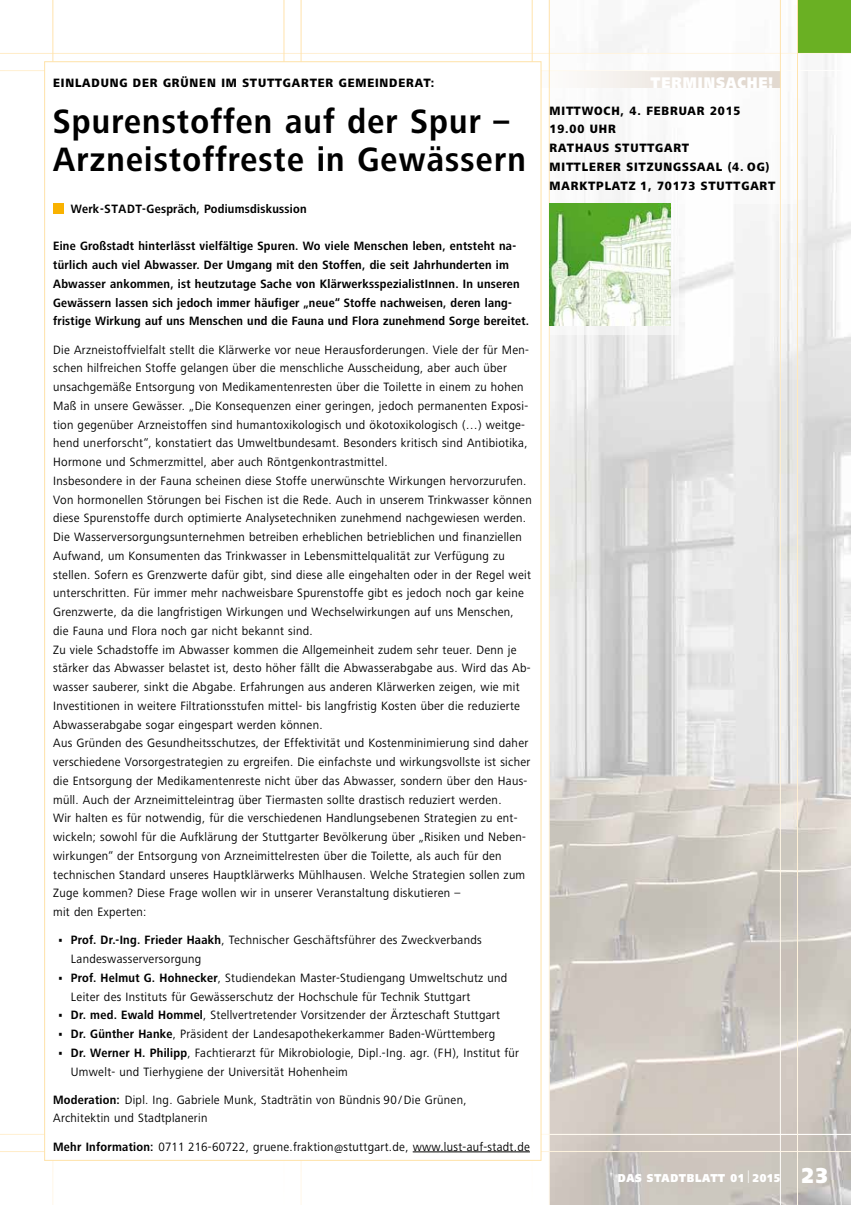
<style>
.page{position:relative;width:851px;height:1205px;background:#fff}
.page>*{position:absolute;margin:0;border:0;box-sizing:border-box;transform-origin:0 0}
.t1{font:700 35px/37.5px "Frutiger Next LT";letter-spacing:.04em;color:#000;scale:.9 1}
.t2{font:900 16px "Frutiger Next LT";letter-spacing:.07em;color:#fff;scale:.85 1}
.t3{font:12.5px/18.8px "Frutiger Next LT";letter-spacing:.025em;color:#000;scale:.95 1}
.t4{font:700 12.5px/18.8px "Frutiger Next LT";letter-spacing:.025em;color:#000;scale:.9 1}
.t5{font:800 12.5px/18.8px "Frutiger Next LT";letter-spacing:.075em;color:#000;scale:.9 1}
.t6{font:900 11.88px "Frutiger Next LT";letter-spacing:.075em;color:#fff;scale:.85 1}
.s1{font-weight:700}
.s2{font-weight:400;font-size:17.5px}
.s3{font-size:22.5px}
</style>
<div class="page">
<img style="left:550px;top:0;width:300px;height:1205px">
<div style="left:797px;top:0;width:53px;height:53px;background:#6ab023"></div>
<div style="left:531px;top:54px;width:266px;height:149px;background:#fff"></div>
<svg style="left:550px;top:203px;width:129px;height:132px"></svg>
<svg style="left:541px;top:71px;width:239px;height:17px"></svg>
<hr style="left:0;top:70px;width:850px;height:1px;background:#fff">
<hr style="left:0;top:53px;width:850px;height:1px;background:#fff">
<hr style="left:780px;top:0;width:1px;height:1205px;background:#fff">
<hr style="left:0;top:1151px;width:850px;height:1px;background:#fff">
<hr style="left:0;top:1134px;width:850px;height:1px;background:#fff">
<hr style="left:549px;top:0;width:1px;height:1205px;background:#fff">
<hr style="left:797px;top:0;width:1px;height:1205px;background:#fff">
<div style="left:44px;top:61px;width:497px;height:1099px;background:#fff;border:1px solid #fee2a9"></div>
<img style="left:549px;top:203px;width:121px;height:122px">
<hr style="left:412px;top:1151px;width:118px;height:1px;background:#000">
<div style="left:53px;top:203px;width:11px;height:11px;background:#f9b200"></div>
<p class="t5" style="left:53px;top:73px;width:425px">EINLADUNG DER GRÜNEN IM STUTTGARTER GEMEINDERAT:</p>
<h1 class="t1" style="left:53px;top:103px;width:526px">Spurenstoffen auf der Spur –<br>Arzneistoffreste in Gewässern</h1>
<p class="t4" style="left:71px;top:199px;width:263px">Werk-STADT-Gespräch, Podiumsdiskussion</p>
<p class="t4" style="left:53px;top:237px;width:530px">Eine Großstadt hinterlässt vielfältige Spuren. Wo viele Menschen leben, entsteht na&shy;türlich auch viel Abwasser. Der Umgang mit den Stoffen, die seit Jahrhunderten im Abwasser ankommen, ist heutzutage Sache von KlärwerksspezialistInnen. In unseren Gewässern lassen sich jedoch immer häufiger „neue“ Stoffe nachweisen, deren lang&shy;fristige Wirkung auf uns Menschen und die Fauna und Flora zunehmend Sorge bereitet.</p>
<p class="t3" style="left:53px;top:340px;width:505px">Die Arzneistoffvielfalt stellt die Klärwerke vor neue Herausforderungen. Viele der für Men&shy;schen hilfreichen Stoffe gelangen über die menschliche Ausscheidung, aber auch über unsachgemäße Entsorgung von Medikamentenresten über die Toilette in einem zu hohen Maß in unsere Gewässer. „Die Konsequenzen einer geringen, jedoch permanenten Exposi&shy;tion gegenüber Arzneistoffen sind humantoxikologisch und ökotoxikologisch (...) weitge&shy;hend unerforscht“, konstatiert das Umweltbundesamt. Besonders kritisch sind Antibiotika, Hormone und Schmerzmittel, aber auch Röntgenkontrastmittel.<br>Insbesondere in der Fauna scheinen diese Stoffe unerwünschte Wirkungen hervorzurufen.<br>Von hormonellen Störungen bei Fischen ist die Rede. Auch in unserem Trinkwasser können diese Spurenstoffe durch optimierte Analysetechniken zunehmend nachgewiesen werden.<br>Die Wasserversorgungsunternehmen betreiben erheblichen betrieblichen und finanziellen Aufwand, um Konsumenten das Trinkwasser in Lebensmittelqualität zur Verfügung zu stellen. Sofern es Grenzwerte dafür gibt, sind diese alle eingehalten oder in der Regel weit unterschritten. Für immer mehr nachweisbare Spurenstoffe gibt es jedoch noch gar keine Grenzwerte, da die langfristigen Wirkungen und Wechselwirkungen auf uns Menschen, die Fauna und Flora noch gar nicht bekannt sind.<br>Zu viele Schadstoffe im Abwasser kommen die Allgemeinheit zudem sehr teuer. Denn je stärker das Abwasser belastet ist, desto höher fällt die Abwasserabgabe aus. Wird das Ab&shy;wasser sauberer, sinkt die Abgabe. Erfahrungen aus anderen Klärwerken zeigen, wie mit Investitionen in weitere Filtrationsstufen mittel- bis langfristig Kosten über die reduzierte Abwasserabgabe sogar eingespart werden können.<br>Aus Gründen des Gesundheitsschutzes, der Effektivität und Kostenminimierung sind daher verschiedene Vorsorgestrategien zu ergreifen. Die einfachste und wirkungsvollste ist sicher die Entsorgung der Medikamentenreste nicht über das Abwasser, sondern über den Haus&shy;müll. Auch der Arzneimitteleintrag über Tiermasten sollte drastisch reduziert werden.<br>Wir halten es für notwendig, für die verschiedenen Handlungsebenen Strategien zu ent&shy;wickeln; sowohl für die Aufklärung der Stuttgarter Bevölkerung über „Risiken und Neben&shy;wirkungen“ der Entsorgung von Arzneimittelresten über die Toilette, als auch für den technischen Standard unseres Hauptklärwerks Mühlhausen. Welche Strategien sollen zum Zuge kommen? Diese Frage wollen wir in unserer Veranstaltung diskutieren –<br>mit den Experten:</p>
<p class="t3" style="left:71px;top:931px;width:473px"><span class="s1">Prof. Dr.-Ing. Frieder Haakh</span>, Technischer Geschäftsführer des Zweckverbands Landeswasserversorgung<br><span class="s1">Prof. Helmut G. Hohnecker</span>, Studiendekan Master-Studiengang Umweltschutz und Leiter des Instituts für Gewässerschutz der Hochschule für Technik Stuttgart<br><span class="s1">Dr. med. Ewald Hommel</span>, Stellvertretender Vorsitzender der Ärzteschaft Stuttgart<br><span class="s1">Dr. Günther Hanke</span>, Präsident der Landesapothekerkammer Baden-Württemberg<br><span class="s1">Dr. Werner H. Philipp</span>, Fachtierarzt für Mikrobiologie, Dipl.-Ing. agr. (FH), Institut für Umwelt- und Tierhygiene der Universität Hohenheim</p>
<p class="t3" style="left:53px;top:1090px;width:436px"><span class="s1">Moderation:</span> Dipl. Ing. Gabriele Munk, Stadträtin von Bündnis 90 / Die Grünen,<br>Architektin und Stadtplanerin</p>
<p class="t3" style="left:53px;top:1137px;width:503px"><span class="s1">Mehr Information:</span> 0711 216-60722, gruene.fraktion@stuttgart.de, www.lust-auf-stadt.de</p>
<p class="t2" style="left:650px;top:74px;width:145px">TERMINSACHE!</p>
<p class="t5" style="left:549px;top:101px;width:252px">MITTWOCH, 4. FEBRUAR 2015<br>19.00 UHR<br>RATHAUS STUTTGART<br>MITTLERER SITZUNGSSAAL (4. OG)<br>MARKTPLATZ 1, 70173 STUTTGART</p>
<p class="t6" style="left:567px;top:1171px;width:23px">DAS</p>
<p class="t6" style="left:646px;top:1171px;width:11px">STADT</p>
<p class="t6" style="left:686px;top:1171px;width:20px">BLATT</p>
<p class="t6" style="left:730px;top:1171px;width:116px">01 <span class="s2">l</span> 2015 <span class="s3">23</span></p>
</div>
